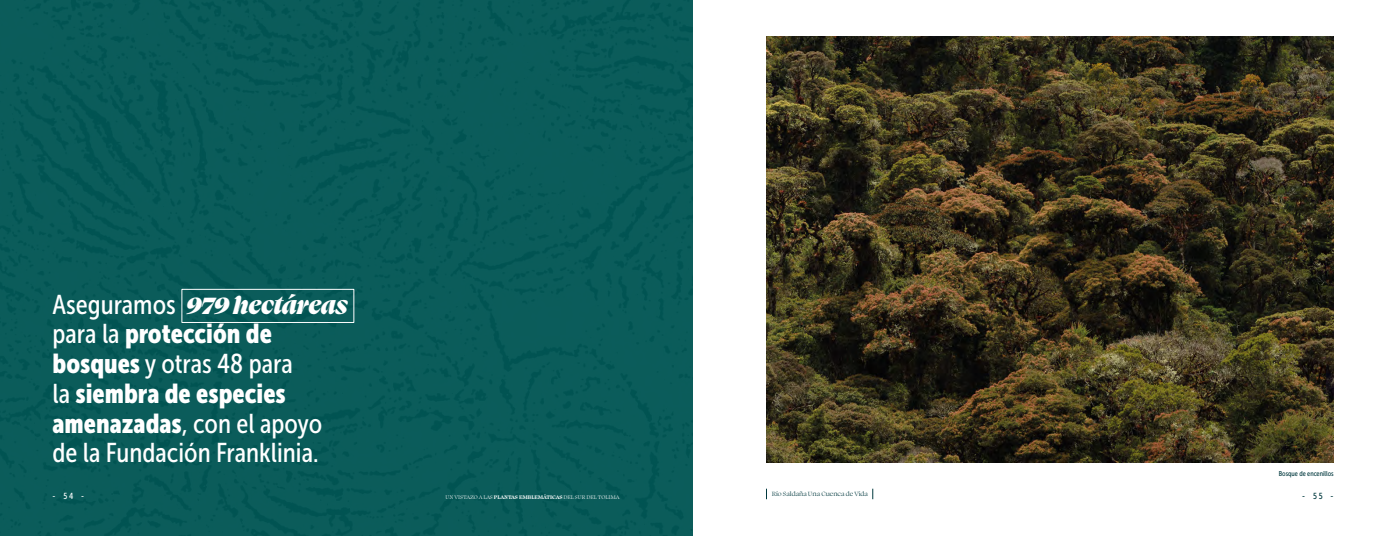
<style>
.page{position:relative;width:1386px;height:536px;background:#fff}
.page>*{position:absolute;margin:0;border:0;box-sizing:border-box;transform-origin:0 0}
.t1{font:27.12px/29.8px "Museo Sans Cond 500";color:#fff}
.t2{font:27.12px "Museo Sans Cond 900";color:#fff}
.t3{font:italic 900 27.12px "Swear Display";color:#fff}
.t4{font:8.75px "Museo Sans Cond 500";color:#fff}
.t5{font:8.75px "Museo Sans Cond 500";color:#01393e}
.t6{font:7px "Swear Display";color:#01393e}
.t7{font:7px "Museo Sans Cond 500";color:#01393e}
.t8{font:5.95px "Swear Display";color:#fff}
.s1{font-family:"Museo Sans Cond 500";font-weight:400;font-style:normal}
.s2{font-family:"Museo Sans Cond 500"}
.s3{font-family:"Museo Sans Cond 900"}
.s4{font-weight:700}
</style>
<div class="page">
<img style="left:0;top:0;width:693px;height:536px">
<div style="left:182px;top:289px;width:172px;height:34px;border:1px solid #fff"></div>
<img style="left:767px;top:37px;width:567px;height:425px">
<p class="t3" style="left:52px;top:287px;width:297px"><span class="s1">Aseguramos</span> 979 hectáreas</p>
<p class="t2" style="left:52px;top:318px;width:221px"><span class="s2">para la</span> protección de</p>
<p class="t1" style="left:52px;top:349px;width:242px"><span class="s3">bosques</span> y otras 48 para</p>
<p class="t2" style="left:52px;top:378px;width:235px"><span class="s2">la</span> siembra de especies</p>
<p class="t1" style="left:52px;top:408px;width:271px"><span class="s3">amenazadas</span>, con el apoyo de la Fundación Franklinia.</p>
<p class="t7" style="left:1279px;top:469px;width:56px">Bosque de encenillos</p>
<p class="t6" style="left:772px;top:489px;width:98px">Río Saldaña Una Cuenca de Vida</p>
<p class="t4" style="left:52px;top:491px;width:33px">-54-</p>
<p class="t8" style="left:446px;top:493px;width:175px">UN VISTAZO A LAS <span class="s4">PLANTAS EMBLEMÁTICAS</span> DEL SUR DEL TOLIMA</p>
<p class="t5" style="left:1302px;top:491px;width:33px">-55-</p>
</div>
